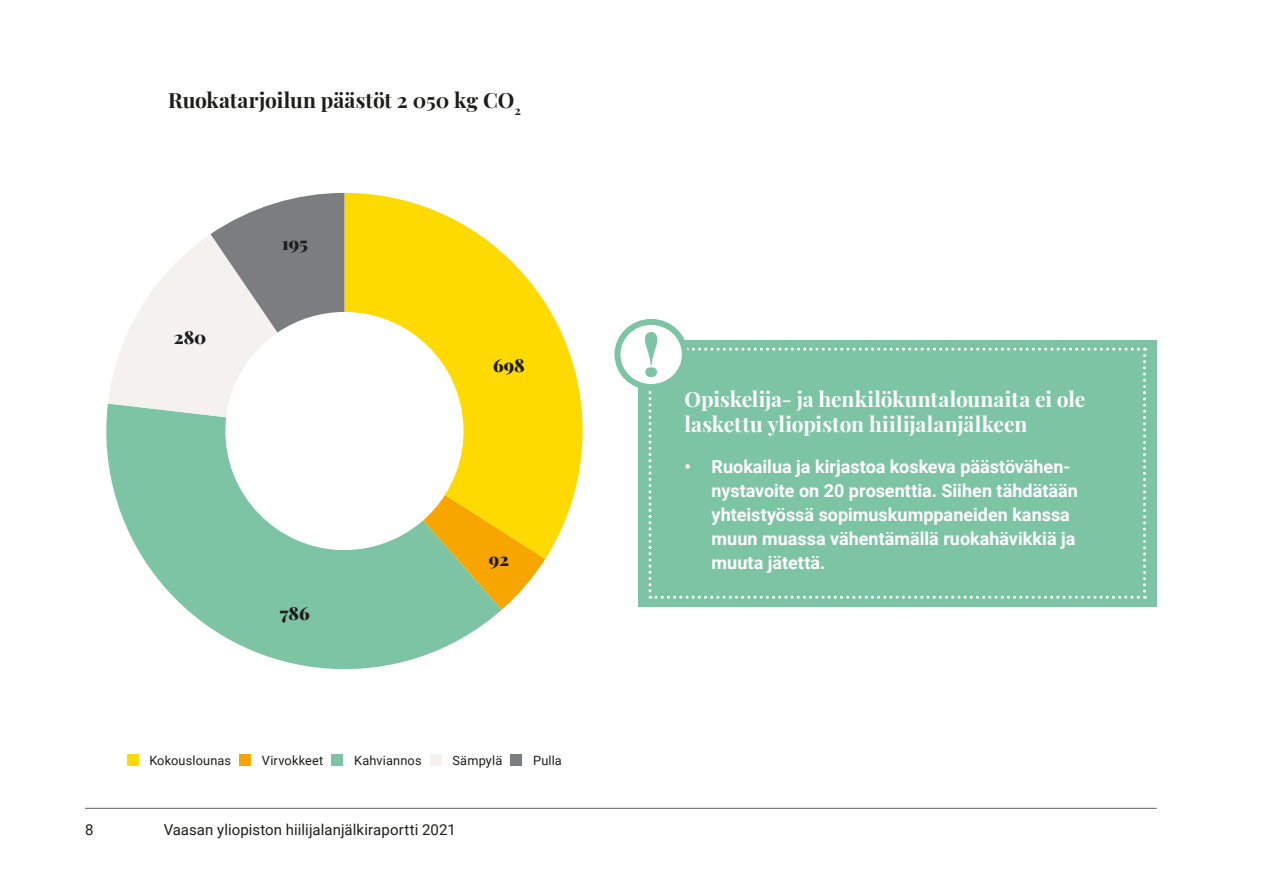
<style>
.page{position:relative;width:1263px;height:893px;background:#fff}
.page>*{position:absolute;margin:0;border:0;box-sizing:border-box;transform-origin:0 0}
.Pieni_otsikko{font:700 21px/25.2px "Playfair Display";color:#fff}
.Pieni_otsikko-2{font:700 21px "Playfair Display";letter-spacing:.005em;color:#1d1d1b}
.t1{font:700 18px/24px "Roboto";color:#fff}
.t2{font:900 18px "Playfair Display";color:#1d1d1b}
.t3{font:15px "Roboto";letter-spacing:.005em;color:#1d1d1b}
.Leipis{font:12.75px "Roboto";letter-spacing:.015em;color:#1d1d1b}
</style>
<div class="page">
<div style="left:127px;top:754px;width:11px;height:11px;background:#ffda00"></div>
<div style="left:430px;top:754px;width:11px;height:11px;background:#f4f1ef"></div>
<div style="left:240px;top:754px;width:11px;height:11px;background:#f7a600"></div>
<div style="left:332px;top:754px;width:11px;height:11px;background:#7dc4a5"></div>
<div style="left:511px;top:754px;width:11px;height:11px;background:#7b7d81"></div>
<svg style="left:344px;top:193px;width:239px;height:366px;fill:#ffda00"></svg>
<svg style="left:502px;top:495px;width:43px;height:115px"></svg>
<svg style="left:106px;top:404px;width:396px;height:266px"></svg>
<svg style="left:108px;top:193px;width:236px;height:224px"></svg>
<div style="left:638px;top:340px;width:519px;height:267px;background:#7dc4a5"></div>
<svg style="left:617px;top:322px;width:68px;height:65px"></svg>
<div style="left:614px;top:319px;width:74px;height:71px;border:6px solid #7dc4a5;border-radius:50%"></div>
<svg style="left:645px;top:332px;width:501px;height:267px"></svg>
<hr style="left:85px;top:808px;width:1072px;height:1px;background:#646463">
<p class="Pieni_otsikko-2" style="left:168px;top:83px;width:354px">Ruokatarjoilun päästöt 2 050 kg CO<sub>2</sub></p>
<p class="t2" style="left:174px;top:323px;width:34px">280</p>
<p class="t2" style="left:282px;top:229px;width:28px">195</p>
<p class="t2" style="left:280px;top:599px;width:32px">786</p>
<p class="t2" style="left:493px;top:351px;width:33px">698</p>
<p class="t2" style="left:489px;top:545px;width:22px">92</p>
<p class="Leipis" style="left:149px;top:751px;width:83px">Kokouslounas</p>
<p class="Leipis" style="left:262px;top:751px;width:63px">Virvokkeet</p>
<p class="Leipis" style="left:354px;top:751px;width:69px">Kahviannos</p>
<p class="Leipis" style="left:452px;top:751px;width:51px">Sämpylä</p>
<p class="Leipis" style="left:533px;top:751px;width:30px">Pulla</p>
<p class="t3" style="left:85px;top:819px;width:10px">8</p>
<p class="t3" style="left:164px;top:819px;width:294px">Vaasan yliopiston hiilijalanjälkiraportti 2021</p>
<p class="Pieni_otsikko" style="left:685px;top:384px;width:402px">Opiskelija- ja henkilökuntalounaita ei ole laskettu yliopiston hiilijalanjälkeen</p>
<p class="t1" style="left:712px;top:454px;width:368px;text-indent:-27px">• Ruokailua ja kirjastoa koskeva päästövähen&shy;nystavoite on 20 prosenttia. Siihen tähdätään yhteistyössä sopimuskumppaneiden kanssa muun muassa vähentämällä ruokahävikkiä ja muuta jätettä.</p>
</div>
